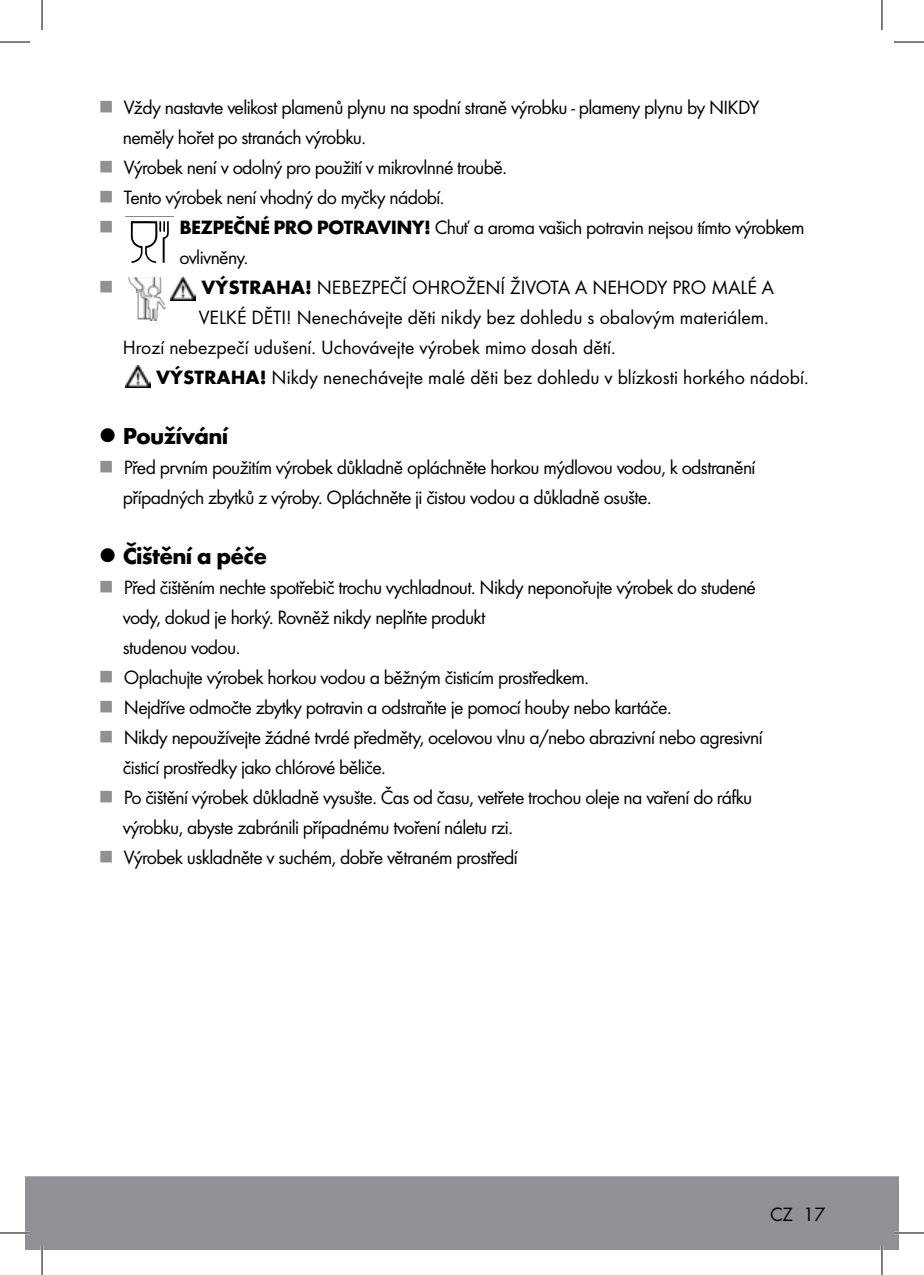
<style>
.page{position:relative;width:924px;height:1275px;background:#fff}
.page>*{position:absolute;margin:0;border:0;box-sizing:border-box;transform-origin:0 0}
.t1{font:700 24px "Futura";letter-spacing:-.03em;color:#000}
.t2{font:20px/30px "Futura Boo";letter-spacing:-.03em;color:#000}
.t3{font:20px "Futura Boo";color:#000}
.t4{font:20px "Wingdings";color:#919195}
.s1{color:#919195}
.s2{font-family:"Futura";font-weight:700}
</style>
<div class="page">
<div style="left:25px;top:1176px;width:873px;height:74px;background:#919195"></div>
<svg style="left:130px;top:221px;width:39px;height:42px"></svg>
<img style="left:170px;top:278px;width:25px;height:22px">
<img style="left:128px;top:278px;width:37px;height:43px">
<img style="left:125px;top:365px;width:25px;height:23px">
<hr style="left:0;top:1231px;width:30px;height:3px;background:#fff">
<hr style="left:893px;top:1231px;width:30px;height:3px;background:#fff">
<hr style="left:41px;top:1245px;width:2px;height:30px;background:#fff">
<hr style="left:880px;top:1245px;width:2px;height:30px;background:#fff">
<hr style="left:0;top:42px;width:30px;height:1px;background:#000">
<hr style="left:893px;top:42px;width:30px;height:1px;background:#000">
<hr style="left:0;top:1232px;width:30px;height:1px;background:#000">
<hr style="left:893px;top:1232px;width:30px;height:1px;background:#000">
<hr style="left:42px;top:0;width:1px;height:30px;background:#000">
<hr style="left:42px;top:1245px;width:1px;height:30px;background:#000">
<hr style="left:881px;top:0;width:1px;height:30px;background:#000">
<hr style="left:881px;top:1245px;width:1px;height:30px;background:#000">
<p class="t2" style="left:123px;top:92px;width:638px;text-indent:-24px"><span class="s1">■</span> Vždy nastavte velikost plamenů plynu na spodní straně výrobku - plameny plynu by NIKDY neměly hořet po stranách výrobku.</p>
<p class="t2" style="left:99px;top:152px;width:409px"><span class="s1">■</span> Výrobek není v odolný pro použití v mikrovlnné troubě.</p>
<p class="t2" style="left:99px;top:182px;width:347px"><span class="s1">■</span> Tento výrobek není vhodný do myčky nádobí.</p>
<p class="t4" style="left:99px;top:216px;width:16px">■</p>
<p class="t2" style="left:179px;top:212px;width:626px"><span class="s2">BEZPEČNÉ PRO POTRAVINY!</span> Chuť a aroma vašich potravin nejsou tímto výrobkem ovlivněny.</p>
<p class="t4" style="left:99px;top:276px;width:16px">■</p>
<p class="t3" style="left:201px;top:276px;width:573px"><span class="s2">VÝSTRAHA!</span> NEBEZPEČÍ OHROŽENÍ ŽIVOTA A NEHODY PRO MALÉ A</p>
<p class="t3" style="left:199px;top:306px;width:571px">VELKÉ DĚTI! Nenechávejte děti nikdy bez dohledu s obalovým materiálem.</p>
<p class="t3" style="left:123px;top:336px;width:494px">Hrozí nebezpečí udušení. Uchovávejte výrobek mimo dosah dětí.</p>
<p class="t3" style="left:156px;top:366px;width:653px"><span class="s2">VÝSTRAHA!</span> Nikdy nenechávejte malé děti bez dohledu v blízkosti horkého nádobí.</p>
<p class="t1" style="left:99px;top:421px;width:131px">● Používání</p>
<p class="t2" style="left:123px;top:452px;width:634px;text-indent:-24px"><span class="s1">■</span> Před prvním použitím výrobek důkladně opláchněte horkou mýdlovou vodou, k odstranění případných zbytků z výroby. Opláchněte ji čistou vodou a důkladně osušte.</p>
<p class="t1" style="left:99px;top:541px;width:170px">● Čištění a péče</p>
<p class="t2" style="left:123px;top:572px;width:634px;text-indent:-24px"><span class="s1">■</span> Před čištěním nechte spotřebič trochu vychladnout. Nikdy neponořujte výrobek do studené vody, dokud je horký. Rovněž nikdy neplňte produkt<br>studenou vodou.</p>
<p class="t2" style="left:99px;top:662px;width:491px"><span class="s1">■</span> Oplachujte výrobek horkou vodou a běžným čisticím prostředkem.</p>
<p class="t2" style="left:99px;top:692px;width:574px"><span class="s1">■</span> Nejdříve odmočte zbytky potravin a odstraňte je pomocí houby nebo kartáče.</p>
<p class="t2" style="left:123px;top:722px;width:641px;text-indent:-24px"><span class="s1">■</span> Nikdy nepoužívejte žádné tvrdé předměty, ocelovou vlnu a/nebo abrazivní nebo agresivní čisticí prostředky jako chlórové běliče.</p>
<p class="t2" style="left:123px;top:782px;width:630px;text-indent:-24px"><span class="s1">■</span> Po čištění výrobek důkladně vysušte. Čas od času, vetřete trochou oleje na vaření do ráfku výrobku, abyste zabránili případnému tvoření náletu rzi.</p>
<p class="t2" style="left:99px;top:842px;width:420px"><span class="s1">■</span> Výrobek uskladněte v suchém, dobře větraném prostředí</p>
<p class="t2" style="left:769px;top:1199px;width:57px">CZ 17</p>
</div>
